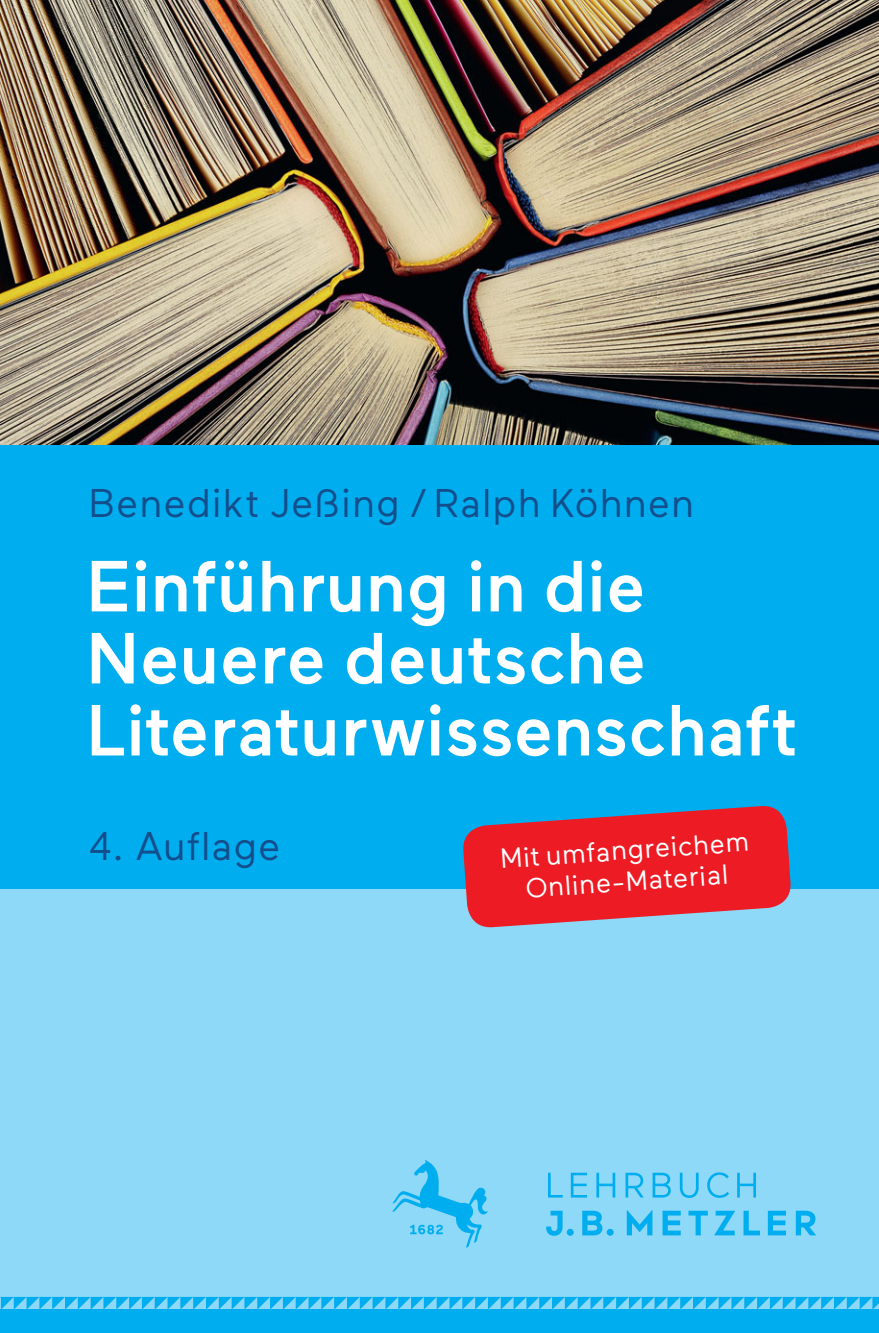
<style>
.page{position:relative;width:879px;height:1333px;background:#fff}
.page>*{position:absolute;margin:0;border:0;box-sizing:border-box;transform-origin:0 0}
.t1{font:500 72px/72px "Maax";letter-spacing:.01em;color:#fff}
.t2{font:40px "Maax";letter-spacing:.025em;color:#144e8c}
.t3{font:27.6px/31.2px "Maax";color:#fff;text-align:center}
</style>
<div class="page">
<div style="left:0;top:0;width:879px;height:1332px;background:#8ed8f8"></div>
<div style="left:0;top:1309px;width:879px;height:23px;background:#00aeef"></div>
<div style="left:1px;top:0;width:878px;height:888px;background:#00aeef"></div>
<svg style="left:392px;top:1160px;width:424px;height:87px"></svg>
<svg style="left:0;top:1296px;width:879px;height:13px"></svg>
<img style="left:1px;top:0;width:878px;height:444px">
<svg style="left:462px;top:806px;width:330px;height:122px"></svg>
<p class="t2" style="left:89px;top:488px;width:607px">Benedikt Jeßing / Ralph Köhnen</p>
<p class="t1" style="left:86px;top:556px;width:712px">Einführung in die<br>Neuere deutsche<br>Literaturwissenschaft</p>
<p class="t2" style="left:89px;top:831px;width:193px">4. Auflage</p>
<p class="t3" style="left:499px;top:845px;width:250px;rotate:-4deg">Mit umfangreichem<br>Online-Material</p>
</div>
